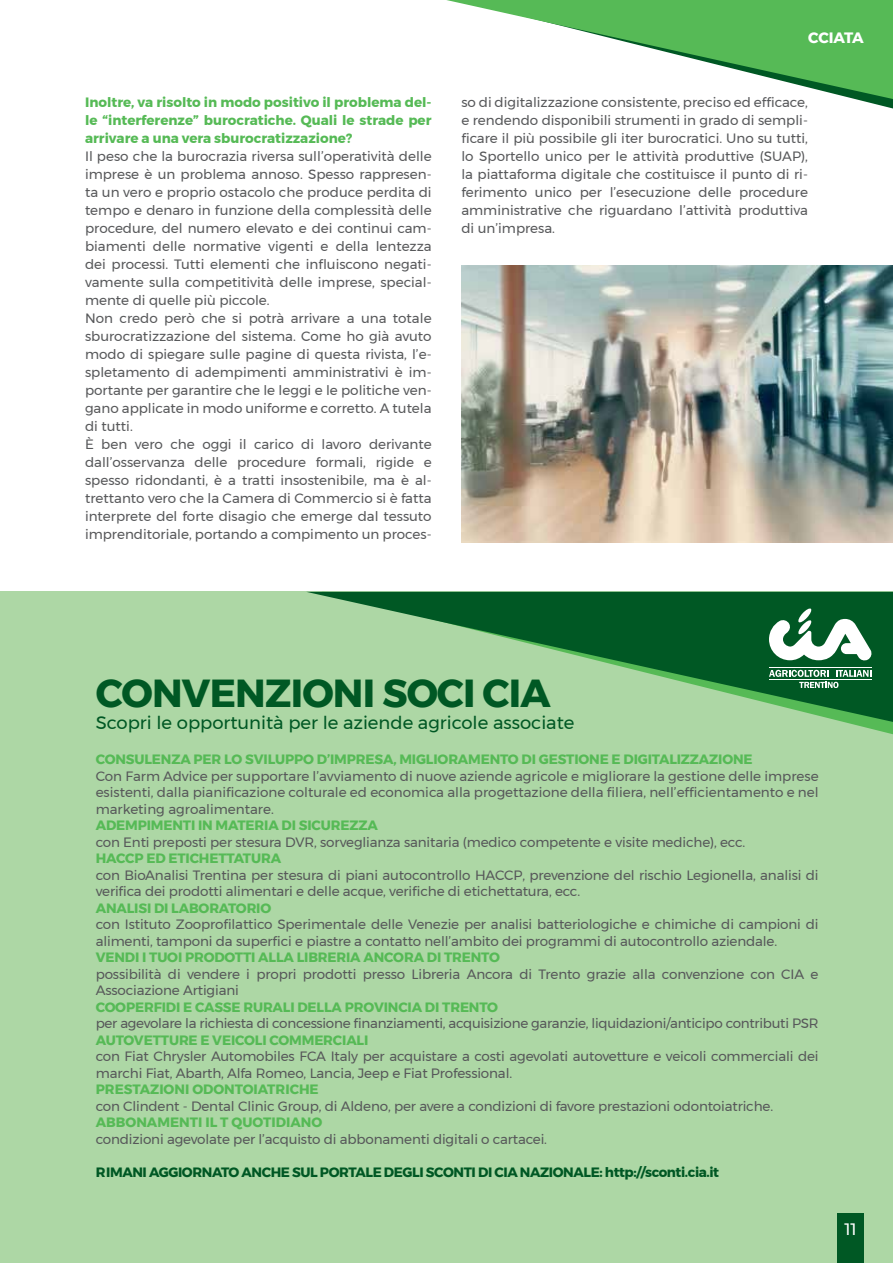
<style>
.page{position:relative;width:893px;height:1263px;background:#fff}
.page>*{position:absolute;margin:0;border:0;box-sizing:border-box;transform-origin:0 0}
.t1{font:700 39px "Gontserrat";letter-spacing:-.02em;color:#005824}
.t2{font:18px "Gontserrat";color:#005824}
.t3{font:16.5px "Gontserrat";color:#fff}
.t4{font:700 15px "Gontserrat";letter-spacing:-.01em;color:#fff}
.t5{font:13.5px/18px "Gontserrat";letter-spacing:-.01em;color:#57585a;text-align:justify}
.t6{font:700 13.5px/18px "Gontserrat";letter-spacing:-.01em;color:#56ba56;text-align:justify}
.t7{font:700 13.5px "Gontserrat";letter-spacing:-.03em;color:#005824}
</style>
<div class="page">
<svg style="left:447px;top:0;width:446px;height:102px;fill:#56ba56"></svg>
<img style="left:461px;top:266px;width:432px;height:276px">
<div style="left:0;top:592px;width:893px;height:671px;background:#add7a5"></div>
<svg style="left:307px;top:592px;width:586px;height:130px"></svg>
<svg style="left:769px;top:608px;width:103px;height:53px;background:#75a488"></svg>
<hr style="left:769px;top:668px;width:102px;height:1px;background:#fff">
<svg style="left:769px;top:670px;width:102px;height:18px;background:#528d6a"></svg>
<div style="left:837px;top:1213px;width:27px;height:50px;background:#005824"></div>
<p class="t6" style="left:85px;top:93px;width:348px">Inoltre, va risolto in modo positivo il problema del&shy;le “interferenze” burocratiche. Quali le strade per arrivare a una vera sburocratizzazione?</p>
<p class="t5" style="left:85px;top:147px;width:348px">Il peso che la burocrazia riversa sull’operatività delle imprese è un problema annoso. Spesso rappresen&shy;ta un vero e proprio ostacolo che produce perdita di tempo e denaro in funzione della complessità delle procedure, del numero elevato e dei continui cam&shy;biamenti delle normative vigenti e della lentezza dei processi. Tutti elementi che influiscono negati&shy;vamente sulla competitività delle imprese, special&shy;mente di quelle più piccole.</p>
<p class="t5" style="left:85px;top:309px;width:348px">Non credo però che si potrà arrivare a una totale sburocratizzazione del sistema. Come ho già avuto modo di spiegare sulle pagine di questa rivista, l’e&shy;spletamento di adempimenti amministrativi è im&shy;portante per garantire che le leggi e le politiche ven&shy;gano applicate in modo uniforme e corretto. A tutela di tutti.</p>
<p class="t5" style="left:85px;top:435px;width:348px">È ben vero che oggi il carico di lavoro derivante dall’osservanza delle procedure formali, rigide e spesso ridondanti, è a tratti insostenibile, ma è al&shy;trettanto vero che la Camera di Commercio si è fatta interprete del forte disagio che emerge dal tessuto imprenditoriale, portando a compimento un proces-</p>
<p class="t4" style="left:808px;top:26px;width:57px">CCIATA</p>
<p class="t5" style="left:461px;top:93px;width:348px">so di digitalizzazione consistente, preciso ed efficace, e rendendo disponibili strumenti in grado di sempli&shy;ficare il più possibile gli iter burocratici. Uno su tutti, lo Sportello unico per le attività produttive (SUAP), la piattaforma digitale che costituisce il punto di ri&shy;ferimento unico per l’esecuzione delle procedure amministrative che riguardano l’attività produttiva di un’impresa.</p>
<p class="t1" style="left:96px;top:661px;width:456px">CONVENZIONI SOCI CIA</p>
<p class="t2" style="left:96px;top:709px;width:480px">Scopri le opportunità per le aziende agricole associate</p>
<p class="t6" style="left:96px;top:750px;width:658px">CONSULENZA PER LO SVILUPPO D’IMPRESA, MIGLIORAMENTO DI GESTIONE E DIGITALIZZAZIONE</p>
<p class="t5" style="left:96px;top:768px;width:724px;line-height:16.5px">Con Farm Advice per supportare l’avviamento di nuove aziende agricole e migliorare la gestione delle imprese esistenti, dalla pianificazione colturale ed economica alla progettazione della filiera, nell’efficientamento e nel marketing agroalimentare.</p>
<p class="t6" style="left:96px;top:816px;width:284px">ADEMPIMENTI IN MATERIA DI SICUREZZA</p>
<p class="t5" style="left:96px;top:833px;width:651px">con Enti preposti per stesura DVR, sorveglianza sanitaria (medico competente e visite mediche), ecc.</p>
<p class="t6" style="left:96px;top:849px;width:187px">HACCP ED ETICHETTATURA</p>
<p class="t5" style="left:96px;top:867px;width:724px;line-height:16.5px">con BioAnalisi Trentina per stesura di piani autocontrollo HACCP, prevenzione del rischio Legionella, analisi di verifica dei prodotti alimentari e delle acque, verifiche di etichettatura, ecc.</p>
<p class="t6" style="left:96px;top:899px;width:177px">ANALISI DI LABORATORIO</p>
<p class="t5" style="left:96px;top:916px;width:724px;line-height:16.5px">con Istituto Zooprofilattico Sperimentale delle Venezie per analisi batteriologiche e chimiche di campioni di alimenti, tamponi da superfici e piastre a contatto nell’ambito dei programmi di autocontrollo aziendale.</p>
<p class="t6" style="left:96px;top:948px;width:406px">VENDI I TUOI PRODOTTI ALLA LIBRERIA ANCORA DI TRENTO</p>
<p class="t5" style="left:96px;top:966px;width:724px;line-height:16.5px">possibilità di vendere i propri prodotti presso Libreria Ancora di Trento grazie alla convenzione con CIA e<br>Associazione Artigiani</p>
<p class="t6" style="left:96px;top:998px;width:404px">COOPERFIDI E CASSE RURALI DELLA PROVINCIA DI TRENTO</p>
<p class="t5" style="left:96px;top:1014px;width:724px">per agevolare la richiesta di concessione finanziamenti, acquisizione garanzie, liquidazioni/anticipo contributi PSR</p>
<p class="t6" style="left:96px;top:1031px;width:274px">AUTOVETTURE E VEICOLI COMMERCIALI</p>
<p class="t5" style="left:96px;top:1048px;width:724px;line-height:16.5px">con Fiat Chrysler Automobiles FCA Italy per acquistare a costi agevolati autovetture e veicoli commerciali dei marchi Fiat, Abarth, Alfa Romeo, Lancia, Jeep e Fiat Professional.</p>
<p class="t6" style="left:96px;top:1080px;width:225px">PRESTAZIONI ODONTOIATRICHE</p>
<p class="t5" style="left:96px;top:1097px;width:679px">con Clindent - Dental Clinic Group, di Aldeno, per avere a condizioni di favore prestazioni odontoiatriche.</p>
<p class="t6" style="left:96px;top:1113px;width:228px">ABBONAMENTI IL T QUOTIDIANO</p>
<p class="t5" style="left:96px;top:1130px;width:453px">condizioni agevolate per l’acquisto di abbonamenti digitali o cartacei.</p>
<p class="t7" style="left:96px;top:1161px;width:625px">RIMANI AGGIORNATO ANCHE SUL PORTALE DEGLI SCONTI DI CIA NAZIONALE: http://sconti.cia.it</p>
<p class="t3" style="left:844px;top:1217px;width:14px">11</p>
</div>
